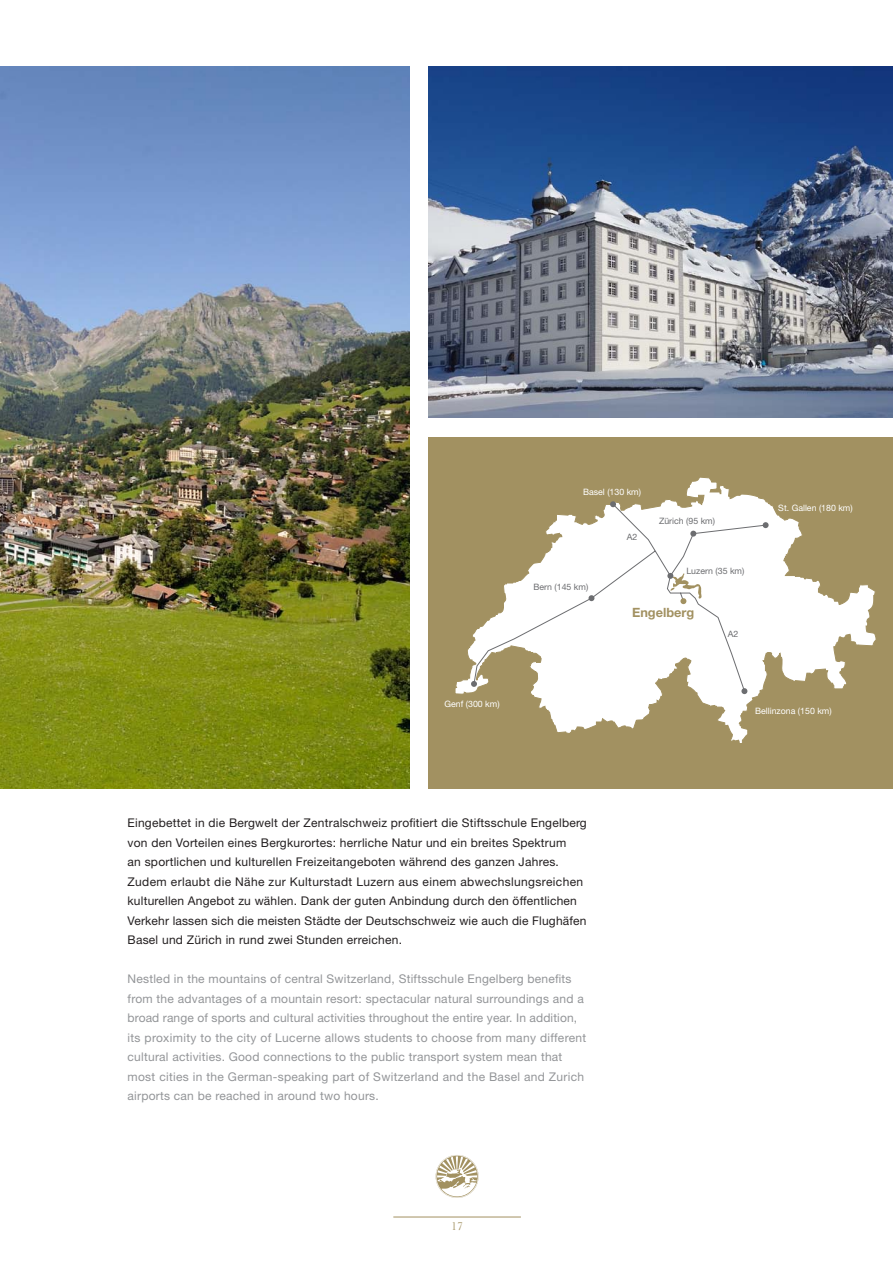
<style>
.page{position:relative;width:893px;height:1263px;background:#fff}
.page>*{position:absolute;margin:0;border:0;box-sizing:border-box;transform-origin:0 0}
.t1{font:700 12.75px "Helvetica Neue LT Std";color:#a29161}
.Fliesstext_englisch{font:12px/19.5px "Helvetica Neue LT Std";letter-spacing:.02em;color:#939598}
.Fliesstext_deutsch{font:12px/19.5px "Helvetica Neue LT Std";letter-spacing:.02em;color:#231f20}
.t2{font:12px "Baskerville";color:#a29161}
.t3{font:8.85px "Helvetica Neue LT Std";color:#fff}
.t4{font:8.85px "Helvetica Neue LT Std";color:#6c6d70}
</style>
<div class="page">
<svg style="left:436px;top:1155px;width:43px;height:43px"></svg>
<hr style="left:393px;top:1216px;width:128px;height:1px;background:#a29161">
<img style="left:0;top:67px;width:409px;height:721px">
<img style="left:428px;top:67px;width:465px;height:351px">
<div style="left:428px;top:437px;width:465px;height:351px;background:#a29161"></div>
<svg style="left:455px;top:477px;width:421px;height:267px"></svg>
<svg style="left:471px;top:681px;width:2px;height:6px"></svg>
<svg style="left:741px;top:692px;width:6px;height:2px"></svg>
<svg style="left:766px;top:522px;width:3px;height:6px"></svg>
<svg style="left:610px;top:501px;width:6px;height:2px"></svg>
<svg style="left:473px;top:503px;width:293px;height:189px"></svg>
<svg style="left:667px;top:573px;width:35px;height:31px"></svg>
<p class="t3" style="left:445px;top:698px;width:57px">Genf (300 km)</p>
<p class="t3" style="left:583px;top:487px;width:59px">Basel (130 km)</p>
<p class="t4" style="left:533px;top:581px;width:56px">Bern (145 km)</p>
<p class="t4" style="left:627px;top:531px;width:12px">A2</p>
<p class="t4" style="left:659px;top:516px;width:58px">Zürich (95 km)</p>
<p class="t4" style="left:686px;top:566px;width:59px">Luzern (35 km)</p>
<p class="t1" style="left:632px;top:605px;width:64px">Engelberg</p>
<p class="t4" style="left:728px;top:628px;width:12px">A2</p>
<p class="t3" style="left:778px;top:503px;width:76px">St. Gallen (180 km)</p>
<p class="t3" style="left:755px;top:706px;width:78px">Bellinzona (150 km)</p>
<p class="Fliesstext_deutsch" style="left:128px;top:813px;width:461px">Eingebettet in die Bergwelt der Zentralschweiz profitiert die Stiftsschule Engelberg von den Vorteilen eines Bergkurortes: herrliche Natur und ein breites Spektrum<br>an sportlichen und kulturellen Freizeitangeboten während des ganzen Jahres.<br>Zudem erlaubt die Nähe zur Kulturstadt Luzern aus einem abwechslungsreichen kulturellen Angebot zu wählen. Dank der guten Anbindung durch den öffentlichen Verkehr lassen sich die meisten Städte der Deutschschweiz wie auch die Flughäfen Basel und Zürich in rund zwei Stunden erreichen.</p>
<p class="Fliesstext_englisch" style="left:128px;top:969px;width:460px">Nestled in the mountains of central Switzerland, Stiftsschule Engelberg benefits from the advantages of a mountain resort: spectacular natural surroundings and a broad range of sports and cultural activities throughout the entire year. In addition, its proximity to the city of Lucerne allows students to choose from many different cultural activities. Good connections to the public transport system mean that most cities in the German-speaking part of Switzerland and the Basel and Zurich airports can be reached in around two hours.</p>
<p class="t2" style="left:451px;top:1219px;width:13px">17</p>
</div>
